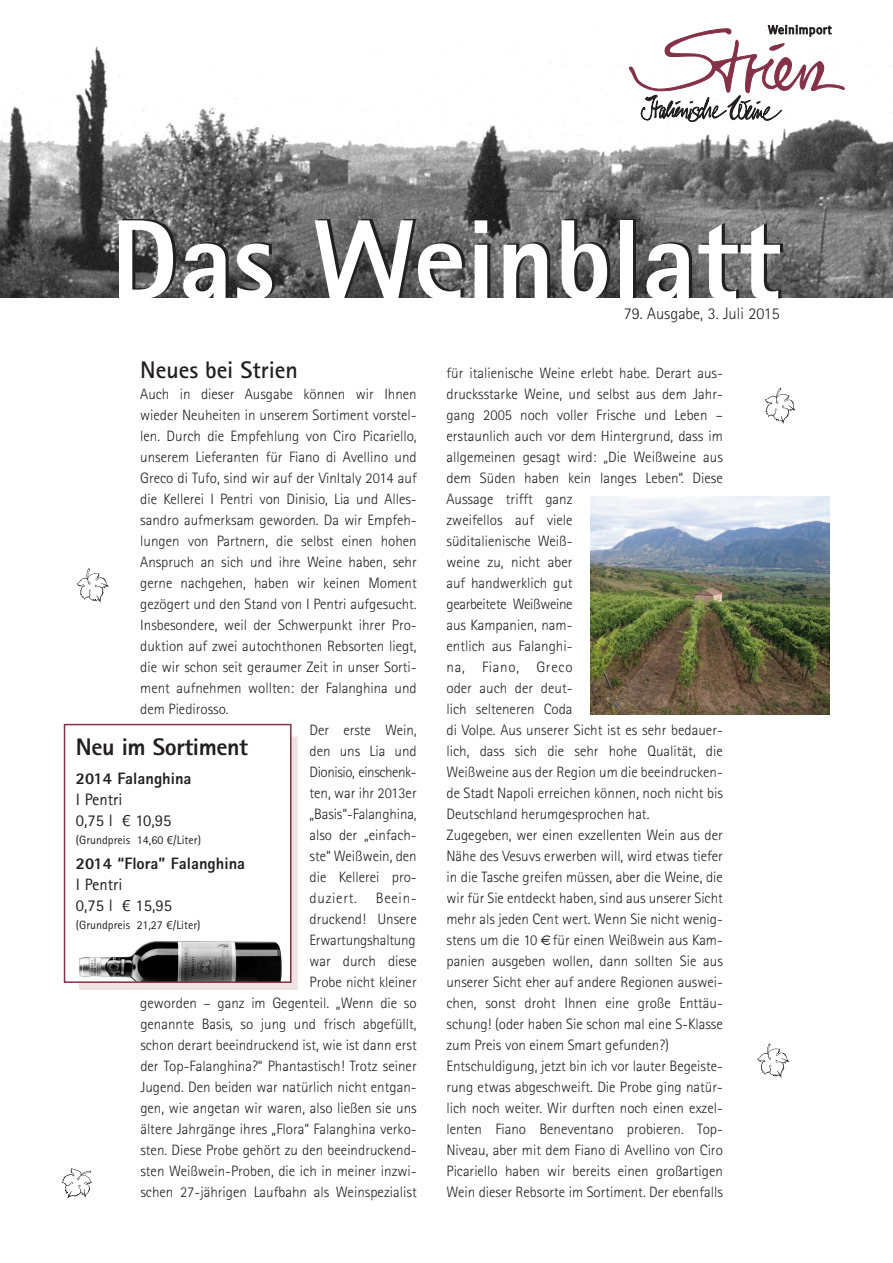
<style>
.page{position:relative;width:893px;height:1263px;background:#fff}
.page>*{position:absolute;margin:0;border:0;box-sizing:border-box;transform-origin:0 0}
.t1{font:800 114px "Rotis Sans Serif";color:#fff}
.t2{font:700 24px "Rotis Sans Serif";letter-spacing:-.005em;color:#231f20}
.t3{font:800 24px "Rotis Sans Serif";letter-spacing:-.015em;color:#231f20}
.t4{font:16.5px/21px "Rotis Sans Serif";color:#231f20}
.t5{font:800 16.5px "Rotis Sans Serif";color:#231f20}
.t6{font:300 16.5px "Rotis Sans Serif";color:#231f20}
.t7{font:300 15px/21px "Rotis Sans Serif";color:#231f20}
.t8{font:300 15px "Rotis Sans Serif";letter-spacing:-.03em;color:#231f20}
.t9{font:300 15px "Rotis Sans Serif";letter-spacing:.05em;color:#231f20}
.t10{font:12px "Rotis Sans Serif";color:#231f20}
.s1{font-family:"Linotype Euro Font Rto S"}
</style>
<div class="page">
<img style="left:0;top:24px;width:893px;height:274px">
<svg style="left:629px;top:25px;width:216px;height:97px"></svg>
<svg style="left:77px;top:568px;width:32px;height:34px"></svg>
<svg style="left:757px;top:1043px;width:32px;height:34px"></svg>
<svg style="left:62px;top:1168px;width:30px;height:30px"></svg>
<svg style="left:765px;top:388px;width:30px;height:36px"></svg>
<div style="left:79px;top:736px;width:219px;height:254px;background:#eee3e0"></div>
<div style="left:77px;top:735px;width:222px;height:257px;border:2px solid #fff"></div>
<div style="left:65px;top:725px;width:225px;height:256px;background:#fff"></div>
<img style="left:79px;top:941px;width:203px;height:39px">
<div style="left:64px;top:724px;width:228px;height:259px;border:2px solid #843046"></div>
<img style="left:591px;top:496px;width:238px;height:218px">
<h1 class="t1" style="left:110px;top:220px;width:672px">Das Weinblatt</h1>
<p class="t6" style="left:624px;top:308px;width:157px">79. Ausgabe, 3. Juli 2015</p>
<h2 class="t2" style="left:140px;top:362px;width:159px">Neues bei Strien</h2>
<p class="t7" style="left:140px;top:385px;width:278px">Auch in dieser Ausgabe können wir Ihnen</p>
<p class="t7" style="left:140px;top:406px;width:278px">wieder Neuheiten in unserem Sortiment vorstel-</p>
<p class="t7" style="left:140px;top:427px;width:278px">len. Durch die Empfehlung von Ciro Picariello,</p>
<p class="t7" style="left:140px;top:448px;width:278px">unserem Lieferanten für Fiano di Avellino und</p>
<p class="t7" style="left:140px;top:469px;width:278px">Greco di Tufo, sind wir auf der VinItaly 2014 auf</p>
<p class="t7" style="left:140px;top:490px;width:278px">die Kellerei I Pentri von Dinisio, Lia und Alles-</p>
<p class="t7" style="left:140px;top:511px;width:278px">sandro aufmerksam geworden. Da wir Empfeh-</p>
<p class="t7" style="left:140px;top:532px;width:278px">lungen von Partnern, die selbst einen hohen</p>
<p class="t7" style="left:140px;top:553px;width:278px">Anspruch an sich und ihre Weine haben, sehr</p>
<p class="t7" style="left:140px;top:574px;width:278px">gerne nachgehen, haben wir keinen Moment</p>
<p class="t7" style="left:140px;top:595px;width:278px">gezögert und den Stand von I Pentri aufgesucht.</p>
<p class="t7" style="left:140px;top:616px;width:278px">Insbesondere, weil der Schwerpunkt ihrer Pro-</p>
<p class="t7" style="left:140px;top:637px;width:278px">duktion auf zwei autochthonen Rebsorten liegt,</p>
<p class="t7" style="left:140px;top:658px;width:278px">die wir schon seit geraumer Zeit in unser Sorti-</p>
<p class="t7" style="left:140px;top:679px;width:278px">ment aufnehmen wollten: der Falanghina und</p>
<p class="t7" style="left:140px;top:700px;width:90px">dem Piedirosso.</p>
<p class="t7" style="left:310px;top:721px;width:109px">Der erste Wein,</p>
<p class="t7" style="left:310px;top:742px;width:109px">den uns Lia und</p>
<p class="t8" style="left:310px;top:767px;width:109px">Dionisio, einschenk-</p>
<p class="t7" style="left:310px;top:784px;width:109px">ten, war ihr 2013er</p>
<p class="t7" style="left:310px;top:805px;width:109px">„Basis“-Falanghina,</p>
<p class="t7" style="left:310px;top:826px;width:109px">also der „einfach-</p>
<p class="t7" style="left:310px;top:847px;width:109px">ste“ Weißwein, den</p>
<p class="t7" style="left:310px;top:868px;width:109px">die Kellerei pro-</p>
<p class="t9" style="left:310px;top:893px;width:49px">duziert.</p>
<h2 class="t3" style="left:76px;top:738px;width:174px">Neu im Sortiment</h2>
<p class="t5" style="left:76px;top:773px;width:117px">2014 Falanghina</p>
<p class="t4" style="left:76px;top:791px;width:97px">I Pentri<br>0,75 l <span class="s1">F</span> 10,95</p>
<p class="t10" style="left:76px;top:836px;width:127px">(Grundpreis 14,60 <span class="s1">F</span>/Liter)</p>
<p class="t5" style="left:76px;top:858px;width:171px">2014 “Flora” Falanghina</p>
<p class="t4" style="left:76px;top:876px;width:98px">I Pentri<br>0,75 l <span class="s1">F</span> 15,95</p>
<p class="t10" style="left:76px;top:921px;width:126px">(Grundpreis 21,27 <span class="s1">F</span>/Liter)</p>
<p class="t7" style="left:140px;top:889px;width:278px;text-align:right">Beein-<br>druckend! Unsere<br>Erwartungshaltung<br>war durch diese<br>Probe nicht kleiner<br>geworden – ganz im Gegenteil. „Wenn die so genannte Basis, so jung und frisch abgefüllt, schon derart beeindruckend ist, wie ist dann erst der Top-Falanghina?“ Phantastisch! Trotz seiner Jugend. Den beiden war natürlich nicht entgan&shy;gen, wie angetan wir waren, also ließen sie uns ältere Jahrgänge ihres „Flora“ Falanghina verko&shy;sten. Diese Probe gehört zu den beeindruckend&shy;sten Weißwein-Proben, die ich in meiner inzwi&shy;schen 27-jährigen Laufbahn als Weinspezialist</p>
<p class="t7" style="left:446px;top:364px;width:278px">für italienische Weine erlebt habe. Derart aus&shy;drucksstarke Weine, und selbst aus dem Jahr&shy;gang 2005 noch voller Frische und Leben – erstaunlich auch vor dem Hintergrund, dass im allgemeinen gesagt wird: „Die Weißweine aus dem Süden haben kein langes Leben“. Diese Aussage trifft ganz<br>zweifellos auf viele<br>süditalienische Weiß-<br>weine zu, nicht aber<br>auf handwerklich gut<br>gearbeitete Weißweine<br>aus Kampanien, nam-<br>entlich aus Falanghi-<br>na, Fiano, Greco<br>oder auch der deut-<br>lich selteneren Coda<br>di Volpe. Aus unserer Sicht ist es sehr bedauer&shy;lich, dass sich die sehr hohe Qualität, die Weißweine aus der Region um die beeindrucken&shy;de Stadt Napoli erreichen können, noch nicht bis Deutschland herumgesprochen hat.<br>Zugegeben, wer einen exzellenten Wein aus der Nähe des Vesuvs erwerben will, wird etwas tiefer in die Tasche greifen müssen, aber die Weine, die wir für Sie entdeckt haben, sind aus unserer Sicht mehr als jeden Cent wert. Wenn Sie nicht wenig&shy;stens um die 10 für einen Weißwein aus Kam&shy;panien ausgeben wollen, dann sollten Sie aus unserer Sicht eher auf andere Regionen auswei&shy;chen, sonst droht Ihnen eine große Enttäu&shy;schung! (oder haben Sie schon mal eine S-Klasse zum Preis von einem Smart gefunden?)<br>Entschuldigung, jetzt bin ich vor lauter Begeiste&shy;rung etwas abgeschweift. Die Probe ging natür&shy;lich noch weiter. Wir durften noch einen exzel&shy;lenten Fiano Beneventano probieren. Top-Niveau, aber mit dem Fiano di Avellino von Ciro Picariello haben wir bereits einen großartigen Wein dieser Rebsorte im Sortiment. Der ebenfalls</p>
</div>
